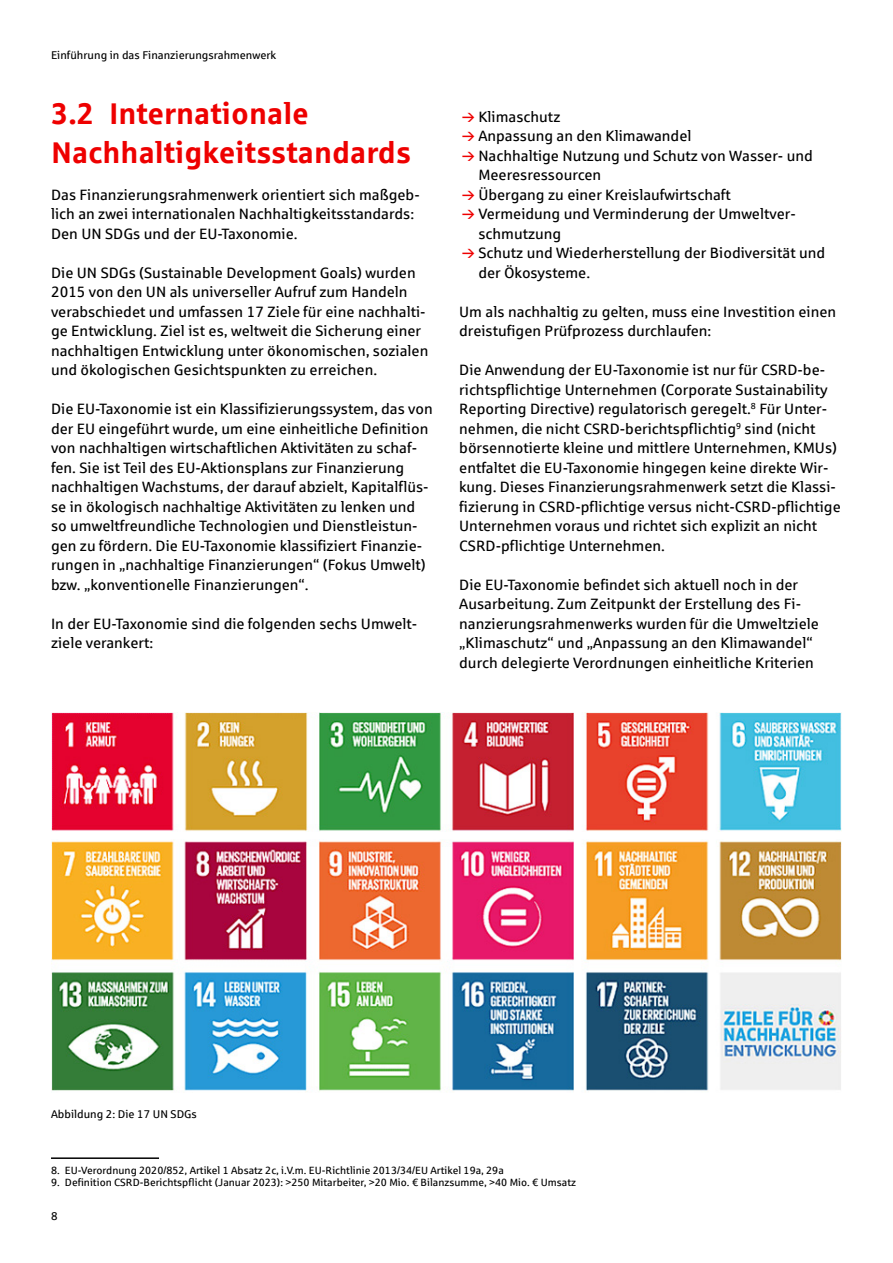
<style>
.page{position:relative;width:893px;height:1263px;background:#fff}
.page>*{position:absolute;margin:0;border:0;box-sizing:border-box;transform-origin:0 0}
.t1{font:700 30px/39px "Sparkasse Rg";color:#e00}
.t2{font:15px/19.5px "Sparkasse Rg";color:#000}
.t3{font:11.25px "Sparkasse Rg";color:#000}
.t4{font:10.5px "Sparkasse Rg";color:#000}
</style>
<div class="page">
<hr style="left:51px;top:1157px;width:108px;height:2px;background:#000">
<img style="left:51px;top:713px;width:791px;height:379px">
<p class="t3" style="left:51px;top:49px;width:227px">Einführung in das Finanzierungsrahmenwerk</p>
<h1 class="t1" style="left:51px;top:93px;width:362px">3.2 Internationale<br>Nachhaltigkeitsstandards</h1>
<p class="t2" style="left:51px;top:184px;width:370px">Das Finanzierungsrahmenwerk orientiert sich maßgeb&shy;lich an zwei internationalen Nachhaltigkeitsstandards:<br>Den UN SDGs und der EU-Taxonomie.</p>
<p class="t2" style="left:51px;top:262px;width:379px">Die UN SDGs (Sustainable Development Goals) wurden 2015 von den UN als universeller Aufruf zum Handeln verabschiedet und umfassen 17 Ziele für eine nachhalti&shy;ge Entwicklung. Ziel ist es, weltweit die Sicherung einer nachhaltigen Entwicklung unter ökonomischen, sozialen und ökologischen Gesichtspunkten zu erreichen.</p>
<p class="t2" style="left:51px;top:399px;width:383px">Die EU-Taxonomie ist ein Klassifizierungssystem, das von der EU eingeführt wurde, um eine einheitliche Definition von nachhaltigen wirtschaftlichen Aktivitäten zu schaf&shy;fen. Sie ist Teil des EU-Aktionsplans zur Finanzierung nachhaltigen Wachstums, der darauf abzielt, Kapitalflüs&shy;se in ökologisch nachhaltige Aktivitäten zu lenken und so umweltfreundliche Technologien und Dienstleistun&shy;gen zu fördern. Die EU-Taxonomie klassifiziert Finanzie&shy;rungen in „nachhaltige Finanzierungen“ (Fokus Umwelt) bzw. „konventionelle Finanzierungen“.</p>
<p class="t2" style="left:51px;top:613px;width:368px">In der EU-Taxonomie sind die folgenden sechs Umwelt&shy;ziele verankert:</p>
<p class="t2" style="left:478px;top:106px;width:348px">Klimaschutz<br>Anpassung an den Klimawandel<br>Nachhaltige Nutzung und Schutz von Wasser- und<br>Meeresressourcen<br>Übergang zu einer Kreislaufwirtschaft<br>Vermeidung und Verminderung der Umweltver&shy;schmutzung<br>Schutz und Wiederherstellung der Biodiversität und der Ökosysteme.</p>
<p class="t2" style="left:459px;top:301px;width:378px">Um als nachhaltig zu gelten, muss eine Investition einen dreistufigen Prüfprozess durchlaufen:</p>
<p class="t2" style="left:459px;top:360px;width:383px">Die Anwendung der EU-Taxonomie ist nur für CSRD-be&shy;richtspflichtige Unternehmen (Corporate Sustainability Reporting Directive) regulatorisch geregelt.<sup>8</sup> Für Unter&shy;nehmen, die nicht CSRD-berichtspflichtig<sup>9</sup> sind (nicht börsennotierte kleine und mittlere Unternehmen, KMUs) entfaltet die EU-Taxonomie hingegen keine direkte Wir&shy;kung. Dieses Finanzierungsrahmenwerk setzt die Klassi&shy;fizierung in CSRD-pflichtige versus nicht-CSRD-pflichtige Unternehmen voraus und richtet sich explizit an nicht CSRD-pflichtige Unternehmen.</p>
<p class="t2" style="left:459px;top:574px;width:361px">Die EU-Taxonomie befindet sich aktuell noch in der Ausarbeitung. Zum Zeitpunkt der Erstellung des Fi&shy;nanzierungsrahmenwerks wurden für die Umweltziele „Klimaschutz“ und „Anpassung an den Klimawandel“ durch delegierte Verordnungen einheitliche Kriterien</p>
<p class="t3" style="left:51px;top:1107px;width:147px">Abbildung 2: Die 17 UN SDGs</p>
<p class="t4" style="left:51px;top:1164px;width:454px">8. EU-Verordnung 2020/852, Artikel 1 Absatz 2c, i.V.m. EU-Richtlinie 2013/34/EU Artikel 19a, 29a</p>
<p class="t4" style="left:51px;top:1176px;width:526px">9. Definition CSRD-Berichtspflicht (Januar 2023): &gt;250 Mitarbeiter, &gt;20 Mio. € Bilanzsumme, &gt;40 Mio. € Umsatz</p>
<p class="t3" style="left:51px;top:1209px;width:8px">8</p>
</div>
